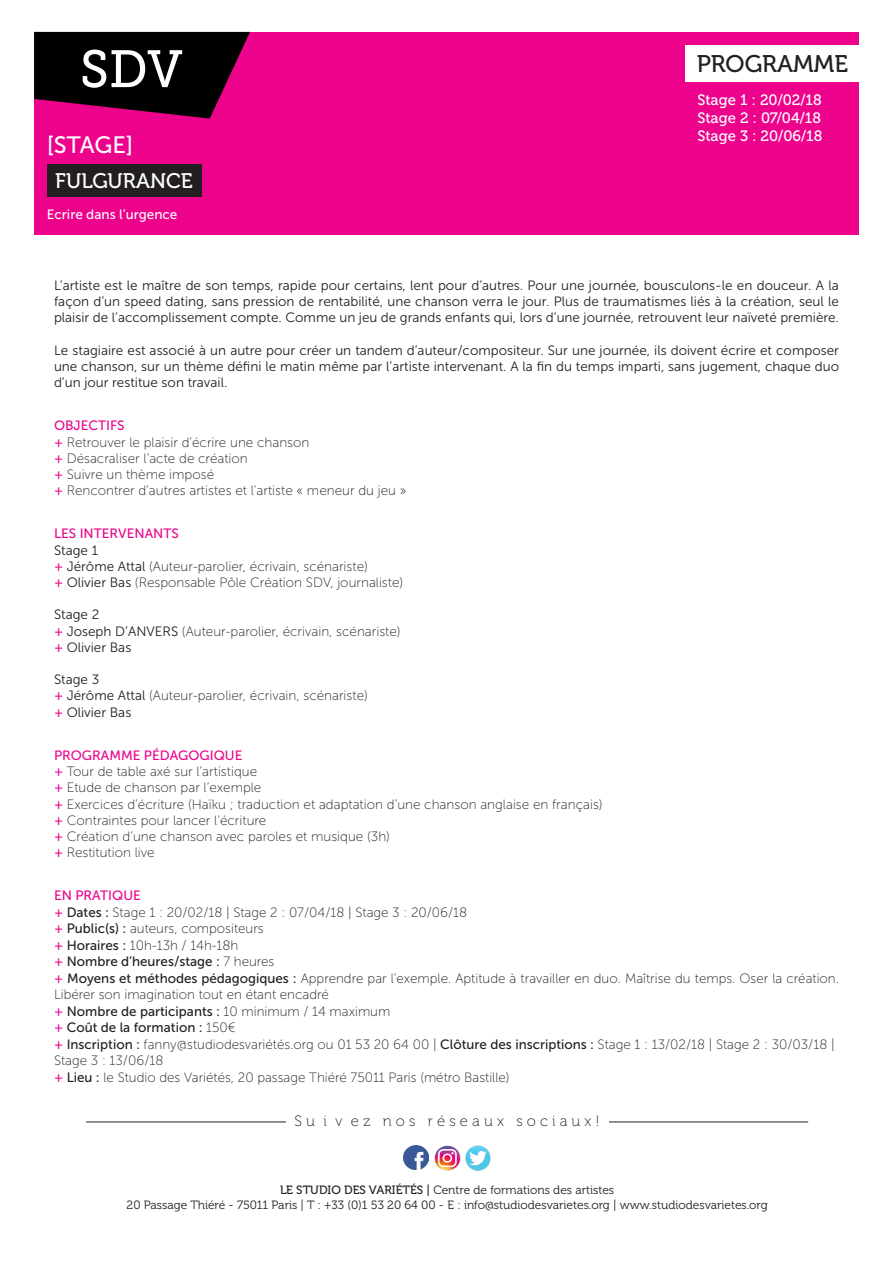
<style>
.page{position:relative;width:893px;height:1263px;background:#fff}
.page>*{position:absolute;margin:0;border:0;box-sizing:border-box;transform-origin:0 0}
.t1{font:24px "Museo 500";color:#231f20}
.t2{font:23.7px "Museo Sans 500";color:#fff}
.t3{font:21px "Museo 500";color:#fff}
.t4{font:15px "Museo 500";color:#fff}
.t5{font:15px "Museo 100";color:#231f20}
.Corps_de_texte{font:13.5px/16.5px "Museo Sans 100";color:#231f20}
.t6{font:13.5px/16.2px "Museo Sans 300";color:#231f20;text-align:justify}
.Corps_de_texte-2{font:13.5px "Museo Sans 500";color:#231f20}
.t7{font:13.5px "Museo Sans 500";color:#ed028c}
.t8{font:13.5px "Museo Sans 500";color:#fff}
.t9{font:12px "Museo 300";color:#231f20}
.s1{font-family:"Museo Sans 500";color:#ed028c}
.s2{font-family:"Museo Sans 300"}
.s3{font-family:"Museo Sans 500"}
.s4{color:#ed028c}
.s5{font-family:"Museo Sans 100"}
.s6{font-family:"Museo 500"}
</style>
<div class="page">
<div style="left:34px;top:32px;width:825px;height:203px;background:#ed028c"></div>
<svg style="left:34px;top:32px;width:216px;height:87px"></svg>
<div style="left:686px;top:45px;width:173px;height:37px;background:#fff"></div>
<div style="left:47px;top:164px;width:154px;height:32px;background:#231f20"></div>
<hr style="left:86px;top:1122px;width:722px;height:1px;background:#231f20">
<div style="left:286px;top:1114px;width:323px;height:12px;background:#fff"></div>
<img style="left:465px;top:1145px;width:25px;height:25px">
<img style="left:404px;top:1146px;width:24px;height:24px">
<img style="left:434px;top:1145px;width:27px;height:26px">
<p class="t2" style="left:47px;top:132px;width:88px">[STAGE]</p>
<p class="t3" style="left:55px;top:169px;width:139px">FULGURANCE</p>
<p class="t8" style="left:47px;top:207px;width:132px">Ecrire dans l’urgence</p>
<p class="t1" style="left:697px;top:51px;width:153px">PROGRAMME</p>
<p class="t4" style="left:697px;top:92px;width:126px">Stage 1 : 20/02/18</p>
<p class="t4" style="left:697px;top:110px;width:125px">Stage 2 : 07/04/18</p>
<p class="t4" style="left:697px;top:128px;width:126px">Stage 3 : 20/06/18</p>
<p class="t6" style="left:54px;top:277px;width:786px">L’artiste est le maître de son temps, rapide pour certains, lent pour d’autres. Pour une journée, bousculons-le en douceur. A la façon d’un speed dating, sans pression de rentabilité, une chanson verra le jour. Plus de traumatismes liés à la création, seul le plaisir de l’accomplissement compte. Comme un jeu de grands enfants qui, lors d’une journée, retrouvent leur naïveté première.</p>
<p class="t6" style="left:54px;top:342px;width:786px">Le stagiaire est associé à un autre pour créer un tandem d’auteur/compositeur. Sur une journée, ils doivent écrire et composer une chanson, sur un thème défini le matin même par l’artiste intervenant. A la fin du temps imparti, sans jugement, chaque duo d’un jour restitue son travail.</p>
<p class="t7" style="left:54px;top:418px;width:72px">OBJECTIFS</p>
<p class="Corps_de_texte" style="left:54px;top:434px;width:257px"><span class="s1">+</span> Retrouver le plaisir d’écrire une chanson</p>
<p class="Corps_de_texte" style="left:54px;top:450px;width:195px"><span class="s1">+</span> Désacraliser l’acte de création</p>
<p class="Corps_de_texte" style="left:54px;top:466px;width:162px"><span class="s1">+</span> Suivre un thème imposé</p>
<p class="Corps_de_texte" style="left:54px;top:482px;width:354px"><span class="s1">+</span> Rencontrer d’autres artistes et l’artiste « meneur du jeu »</p>
<p class="t7" style="left:54px;top:526px;width:126px">LES INTERVENANTS</p>
<p class="t6" style="left:54px;top:542px;width:46px">Stage 1</p>
<p class="Corps_de_texte" style="left:54px;top:558px;width:315px"><span class="s1">+</span> <span class="s2">Jérôme Attal</span> (Auteur-parolier, écrivain, scénariste)</p>
<p class="Corps_de_texte" style="left:54px;top:574px;width:351px"><span class="s1">+</span> <span class="s2">Olivier Bas</span> (Responsable Pôle Création SDV, journaliste)</p>
<p class="t6" style="left:54px;top:607px;width:47px">Stage 2</p>
<p class="Corps_de_texte" style="left:54px;top:623px;width:348px"><span class="s1">+</span> <span class="s2">Joseph D’ANVERS</span> (Auteur-parolier, écrivain, scénariste)</p>
<p class="t6" style="left:54px;top:639px;width:79px"><span class="s1">+</span> Olivier Bas</p>
<p class="t6" style="left:54px;top:672px;width:47px">Stage 3</p>
<p class="Corps_de_texte" style="left:54px;top:688px;width:315px"><span class="s1">+</span> <span class="s2">Jérôme Attal</span> (Auteur-parolier, écrivain, scénariste)</p>
<p class="t6" style="left:54px;top:704px;width:79px"><span class="s1">+</span> Olivier Bas</p>
<p class="t7" style="left:54px;top:748px;width:190px">PROGRAMME PÉDAGOGIQUE</p>
<p class="Corps_de_texte" style="left:54px;top:763px;width:205px"><span class="s1">+</span> Tour de table axé sur l’artistique</p>
<p class="Corps_de_texte" style="left:54px;top:779px;width:209px"><span class="s1">+</span> Etude de chanson par l’exemple</p>
<p class="Corps_de_texte" style="left:54px;top:796px;width:550px"><span class="s1">+</span> Exercices d’écriture (Haïku ; traduction et adaptation d’une chanson anglaise en français)</p>
<p class="Corps_de_texte" style="left:54px;top:812px;width:214px"><span class="s1">+</span> Contraintes pour lancer l’écriture</p>
<p class="Corps_de_texte" style="left:54px;top:828px;width:337px"><span class="s1">+</span> Création d’une chanson avec paroles et musique (3h)</p>
<p class="Corps_de_texte" style="left:54px;top:844px;width:102px"><span class="s1">+</span> Restitution live</p>
<p class="t7" style="left:54px;top:888px;width:88px">EN PRATIQUE</p>
<p class="Corps_de_texte" style="left:54px;top:904px;width:415px"><span class="s1">+</span> <span class="s3">Dates :</span> Stage 1 : 20/02/18 | Stage 2 : 07/04/18 | Stage 3 : 20/06/18</p>
<p class="Corps_de_texte" style="left:54px;top:920px;width:211px"><span class="s1">+</span> <span class="s3">Public(s) :</span> auteurs, compositeurs</p>
<p class="Corps_de_texte" style="left:54px;top:937px;width:186px"><span class="s1">+</span> <span class="s3">Horaires :</span> 10h-13h / 14h-18h</p>
<p class="Corps_de_texte-2" style="left:54px;top:954px;width:222px"><span class="s4">+</span> Nombre d’heures/stage : <span class="s5">7 heures</span></p>
<p class="Corps_de_texte" style="left:54px;top:970px;width:786px"><span class="s1">+</span> <span class="s3">Moyens et méthodes pédagogiques :</span> Apprendre par l’exemple. Aptitude à travailler en duo. Maîtrise du temps. Oser la création.<br>Libérer son imagination tout en étant encadré</p>
<p class="Corps_de_texte-2" style="left:54px;top:1004px;width:338px"><span class="s4">+</span> Nombre de participants : <span class="s5">10 minimum / 14 maximum</span></p>
<p class="Corps_de_texte-2" style="left:54px;top:1020px;width:183px"><span class="s4">+</span> Coût de la formation : <span class="s5">150€</span></p>
<p class="Corps_de_texte" style="left:54px;top:1036px;width:782px"><span class="s1">+</span> <span class="s3">Inscription :</span> fanny@studiodesvariétés.org ou 01 53 20 64 00 | <span class="s3">Clôture des inscriptions :</span> Stage 1 : 13/02/18 | Stage 2 : 30/03/18 |<br>Stage 3 : 13/06/18</p>
<p class="Corps_de_texte" style="left:54px;top:1069px;width:457px"><span class="s1">+</span> <span class="s3">Lieu :</span> le Studio des Variétés, 20 passage Thiéré 75011 Paris (métro Bastille)</p>
<p class="t5" style="left:295px;top:1113px;width:307px">S u i v e z n o s r é s e a u x s o c i a u x !</p>
<p class="t9" style="left:280px;top:1183px;width:336px"><span class="s6">LE STUDIO DES VARIÉTÉS |</span> Centre de formations des artistes</p>
<p class="t9" style="left:127px;top:1198px;width:643px">20 Passage Thiéré - 75011 Paris | T : +33 (0)1 53 20 64 00 - E : info@studiodesvarietes.org | www.studiodesvarietes.org</p>
</div>
